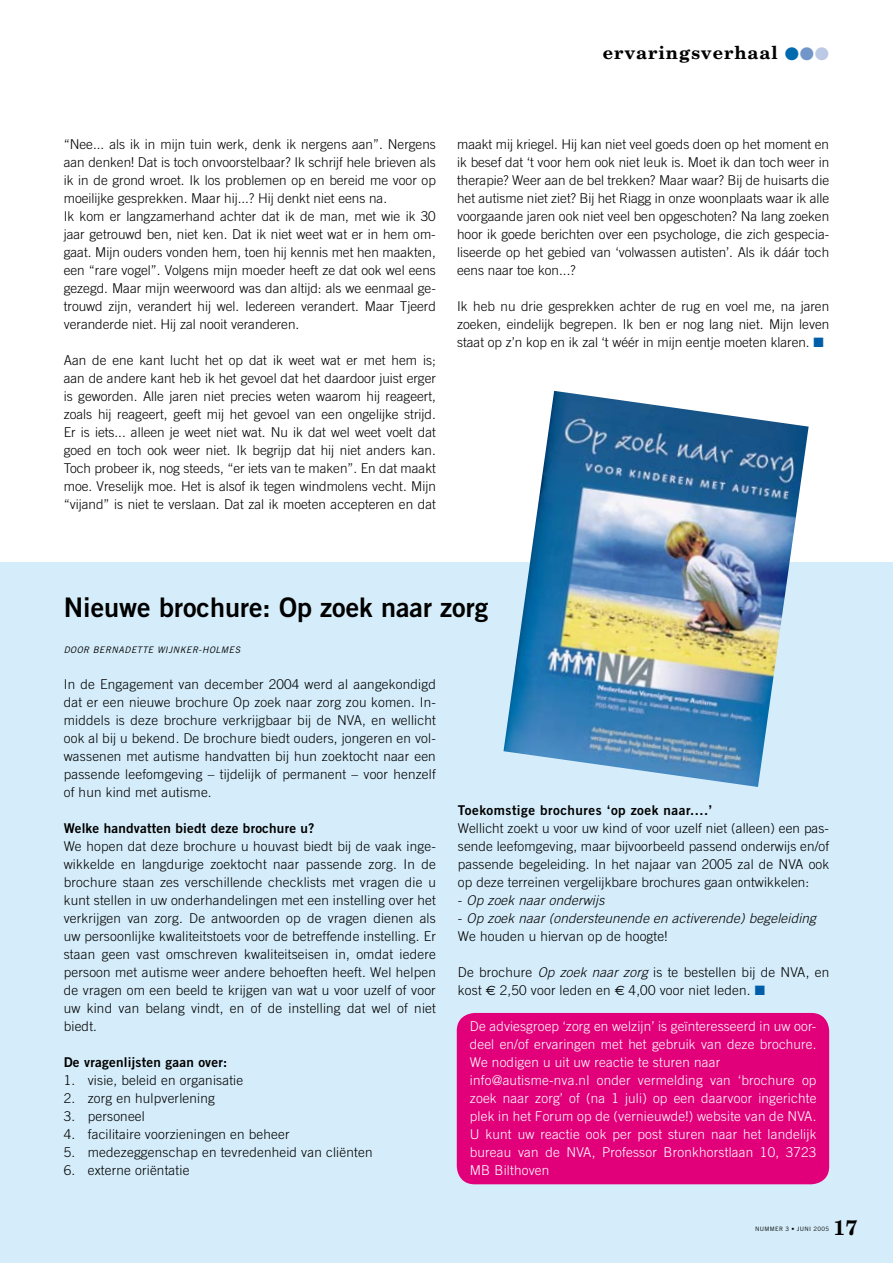
<style>
.page{position:relative;width:893px;height:1263px;background:#fff}
.page>*{position:absolute;margin:0;border:0;box-sizing:border-box;transform-origin:0 0}
.t1{font:27px "Trade Gothic Bold Two";color:#000}
.t2{font:700 21px "New Century Schlbk";color:#000}
.t3{font:700 18px "New Century Schlbk";letter-spacing:.05em;color:#000}
.t4{font:300 13.5px/18px "Trade Gothic";color:#000;text-align:justify}
.t5{font:300 13.5px/18px "Trade Gothic";letter-spacing:.015em;color:#fff}
.t6{font:italic 300 13.5px/18px "Trade Gothic";letter-spacing:.015em;color:#000}
.t7{font:13.5px "Trade Gothic Bold Two";letter-spacing:.015em;color:#000}
.t8{font:13.5px "Trade Gothic Bold Two";letter-spacing:.035em;color:#000}
.t9{font:italic 9px "Trade Gothic";letter-spacing:.05em;color:#000}
.t10{font:6px "Trade Gothic";letter-spacing:.05em;color:#000}
.s1{color:#006aaf}
.s2{color:#7296c9}
.s3{color:#bcc9e4}
.s4{color:#005ea8}
.s5{font-style:normal}
.s6{font-style:italic}
.s7{font-family:"Euro Sans";font-weight:400}
</style>
<div class="page">
<div style="left:0;top:563px;width:893px;height:700px;background:#d5edfa"></div>
<img style="left:503px;top:391px;width:306px;height:396px">
<div style="left:457px;top:1013px;width:372px;height:171px;background:#e2007a;border-radius:18px"></div>
<h3 class="t3" style="left:603px;top:41px;width:228px">ervaringsverhaal <span class="s1">●</span><span class="s2">●</span><span class="s3">●</span></h3>
<p class="t4" style="left:64px;top:135px;width:374px;text-align:left">“Nee... als ik in mijn tuin werk, denk ik nergens aan”. Nergens aan denken! Dat is toch onvoorstelbaar? Ik schrijf hele brieven als ik in de grond wroet. Ik los problemen op en bereid me voor op moeilijke gesprekken. Maar hij...? Hij denkt niet eens na.<br>Ik kom er langzamerhand achter dat ik de man, met wie ik 30 jaar getrouwd ben, niet ken. Dat ik niet weet wat er in hem om&shy;gaat. Mijn ouders vonden hem, toen hij kennis met hen maakten, een “rare vogel”. Volgens mijn moeder heeft ze dat ook wel eens gezegd. Maar mijn weerwoord was dan altijd: als we eenmaal ge&shy;trouwd zijn, verandert hij wel. Iedereen verandert. Maar Tjeerd veranderde niet. Hij zal nooit veranderen.</p>
<p class="t4" style="left:64px;top:351px;width:374px">Aan de ene kant lucht het op dat ik weet wat er met hem is; aan de andere kant heb ik het gevoel dat het daardoor juist erger is geworden. Alle jaren niet precies weten waarom hij reageert, zoals hij reageert, geeft mij het gevoel van een ongelijke strijd.<br>Er is iets... alleen je weet niet wat. Nu ik dat wel weet voelt dat goed en toch ook weer niet. Ik begrijp dat hij niet anders kan.<br>Toch probeer ik, nog steeds, “er iets van te maken”. En dat maakt moe. Vreselijk moe. Het is alsof ik tegen windmolens vecht. Mijn “vijand” is niet te verslaan. Dat zal ik moeten accepteren en dat</p>
<p class="t4" style="left:457px;top:135px;width:374px">maakt mij kriegel. Hij kan niet veel goeds doen op het moment en ik besef dat ‘t voor hem ook niet leuk is. Moet ik dan toch weer in therapie? Weer aan de bel trekken? Maar waar? Bij de huisarts die het autisme niet ziet? Bij het Riagg in onze woonplaats waar ik alle voorgaande jaren ook niet veel ben opgeschoten? Na lang zoeken hoor ik goede berichten over een psychologe, die zich gespecia&shy;liseerde op het gebied van ‘volwassen autisten’. Als ik dáár toch eens naar toe kon...?</p>
<p class="t4" style="left:457px;top:297px;width:374px">Ik heb nu drie gesprekken achter de rug en voel me, na jaren zoeken, eindelijk begrepen. Ik ben er nog lang niet. Mijn leven staat op z’n kop en ik zal ‘t wéér in mijn eentje moeten klaren. <span class="s4">■</span></p>
<h1 class="t1" style="left:64px;top:590px;width:426px">Nieuwe brochure: Op zoek naar zorg</h1>
<p class="t9" style="left:64px;top:644px;width:178px">DOOR BERNADETTE WIJNKER-HOLMES</p>
<p class="t4" style="left:64px;top:675px;width:374px">In de Engagement van december 2004 werd al aangekondigd dat er een nieuwe brochure Op zoek naar zorg zou komen. In&shy;middels is deze brochure verkrijgbaar bij de NVA, en wellicht ook al bij u bekend. De brochure biedt ouders, jongeren en vol&shy;wassenen met autisme handvatten bij hun zoektocht naar een passende leefomgeving – tijdelijk of permanent – voor henzelf of hun kind met autisme.</p>
<p class="t7" style="left:64px;top:820px;width:252px">Welke handvatten biedt deze brochure u?</p>
<p class="t4" style="left:64px;top:837px;width:374px">We hopen dat deze brochure u houvast biedt bij de vaak inge&shy;wikkelde en langdurige zoektocht naar passende zorg. In de brochure staan zes verschillende checklists met vragen die u kunt stellen in uw onderhandelingen met een instelling over het verkrijgen van zorg. De antwoorden op de vragen dienen als uw persoonlijke kwaliteitstoets voor de betreffende instelling. Er staan geen vast omschreven kwaliteitseisen in, omdat iedere persoon met autisme weer andere behoeften heeft. Wel helpen de vragen om een beeld te krijgen van wat u voor uzelf of voor uw kind van belang vindt, en of de instelling dat wel of niet biedt.</p>
<p class="t7" style="left:64px;top:1054px;width:165px">De vragenlijsten gaan over:</p>
<p class="t4" style="left:64px;top:1071px;width:181px">1. visie, beleid en organisatie</p>
<p class="t4" style="left:64px;top:1089px;width:153px">2. zorg en hulpverlening</p>
<p class="t4" style="left:64px;top:1107px;width:83px">3. personeel</p>
<p class="t4" style="left:64px;top:1125px;width:227px">4. facilitaire voorzieningen en beheer</p>
<p class="t4" style="left:64px;top:1143px;width:310px">5. medezeggenschap en tevredenheid van cliënten</p>
<p class="t4" style="left:64px;top:1161px;width:127px">6. externe oriëntatie</p>
<p class="t8" style="left:458px;top:802px;width:260px">Toekomstige brochures ‘op zoek naar....’́</p>
<p class="t4" style="left:458px;top:819px;width:373px">Wellicht zoekt u voor uw kind of voor uzelf niet (alleen) een pas&shy;sende leefomgeving, maar bijvoorbeeld passend onderwijs en/of passende begeleiding. In het najaar van 2005 zal de NVA ook op deze terreinen vergelijkbare brochures gaan ontwikkelen:</p>
<p class="t6" style="left:458px;top:891px;width:148px"><span class="s5">-</span> Op zoek naar onderwijs</p>
<p class="t6" style="left:458px;top:909px;width:360px"><span class="s5">-</span> Op zoek naar (ondersteunende en activerende) begeleiding<br><span class="s5">We houden u hiervan op de hoogte!</span></p>
<p class="t4" style="left:458px;top:963px;width:373px">De brochure <span class="s6">Op zoek naar zorg</span> is te bestellen bij de NVA, en kost <span class="s7">€</span> 2,50 voor leden en <span class="s7">€</span> 4,00 voor niet leden. <span class="s4">■</span></p>
<p class="t5" style="left:470px;top:1017px;width:348px">De adviesgroep ‘zorg en welzijn’ is geïnteresseerd in uw oor&shy;deel en/of ervaringen met het gebruik van deze brochure.<br>We nodigen u uit uw reactie te sturen naar info@autisme-nva.nl onder vermelding van ‘brochure op zoek naar zorg’ of (na 1 juli) op een daarvoor ingerichte plek in het Forum op de (vernieuwde!) website van de NVA.<br>U kunt uw reactie ook per post sturen naar het landelijk bureau van de NVA, Professor Bronkhorstlaan 10, 3723<br>MB Bilthoven</p>
<p class="t10" style="left:755px;top:1225px;width:76px">NUMMER 3 • JUNI 2005</p>
<h2 class="t2" style="left:833px;top:1214px;width:26px">17</h2>
</div>
